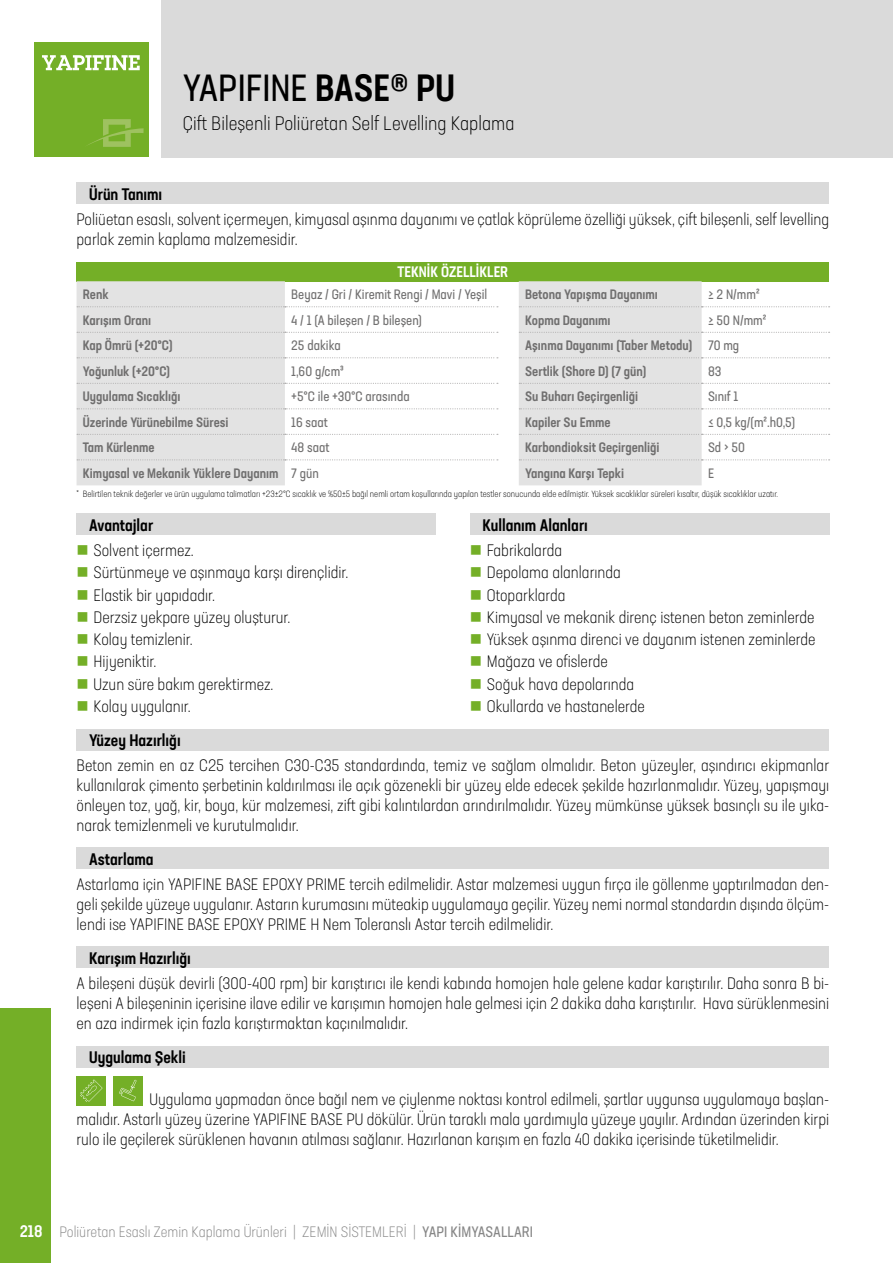
<style>
.page{position:relative;width:893px;height:1263px;background:#fff}
.page>*{position:absolute;margin:0;border:0;box-sizing:border-box;transform-origin:0 0}
.t1{font:condensed 37.5px "Neusa Next Pro";color:#000}
.t2{font:300 condensed 19.5px "Neusa Next Pro";color:#000}
.t3{font:300 condensed 16.5px/22.2px "Neusa Next Pro";color:#000;text-align:justify}
.t4{font:500 condensed 16.5px "Neusa Next Pro";color:#000}
.t5{font:500 condensed 16.5px "Neusa Next Pro";color:#fff}
.t6{font:300 condensed 15px "Neusa Next Pro";color:#878787}
.t7{font:500 condensed 15px "Neusa Next Pro";color:#fff}
.t8{font:500 condensed 13.5px "Neusa Next Pro";color:#706f6f}
.t9{font:condensed 13.5px "Neusa Next Pro";color:#706f6f}
.t10{font:300 condensed 9px "Neusa Next Pro";color:#000}
.s1{font-weight:500}
.s2{font-weight:400}
</style>
<div class="page">
<div style="left:34px;top:43px;width:115px;height:114px;background:#74af27"></div>
<svg style="left:88px;top:119px;width:56px;height:28px"></svg>
<svg style="left:42px;top:55px;width:98px;height:15px"></svg>
<div style="left:162px;top:0;width:731px;height:157px;background:#dadada"></div>
<div style="left:0;top:1008px;width:51px;height:255px;background:#74af27"></div>
<div style="left:77px;top:183px;width:752px;height:21px;background:#dadada"></div>
<div style="left:77px;top:514px;width:359px;height:21px;background:#dadada"></div>
<div style="left:470px;top:514px;width:359px;height:21px;background:#dadada"></div>
<div style="left:77px;top:262px;width:752px;height:19px;background:#74af27"></div>
<svg style="left:77px;top:281px;width:625px;height:204px;fill:#e3e3e3"></svg>
<svg style="left:77px;top:306px;width:421px;height:1px"></svg>
<svg style="left:519px;top:306px;width:311px;height:1px"></svg>
<svg style="left:77px;top:332px;width:421px;height:1px"></svg>
<svg style="left:519px;top:332px;width:311px;height:1px"></svg>
<svg style="left:77px;top:357px;width:421px;height:1px"></svg>
<svg style="left:519px;top:357px;width:311px;height:1px"></svg>
<svg style="left:77px;top:383px;width:421px;height:1px"></svg>
<svg style="left:519px;top:383px;width:311px;height:1px"></svg>
<svg style="left:77px;top:408px;width:421px;height:1px"></svg>
<svg style="left:519px;top:408px;width:311px;height:1px"></svg>
<svg style="left:77px;top:434px;width:421px;height:1px"></svg>
<svg style="left:519px;top:434px;width:311px;height:1px"></svg>
<svg style="left:77px;top:459px;width:421px;height:1px"></svg>
<svg style="left:519px;top:459px;width:311px;height:1px"></svg>
<div style="left:77px;top:729px;width:752px;height:21px;background:#dadada"></div>
<div style="left:77px;top:947px;width:752px;height:21px;background:#dadada"></div>
<div style="left:77px;top:848px;width:752px;height:21px;background:#dadada"></div>
<div style="left:77px;top:1046px;width:752px;height:21px;background:#dadada"></div>
<div style="left:77px;top:1076px;width:29px;height:29px;background:#74af27"></div>
<svg style="left:80px;top:1079px;width:22px;height:22px"></svg>
<div style="left:113px;top:1076px;width:30px;height:29px;background:#74af27"></div>
<svg style="left:119px;top:1080px;width:17px;height:21px"></svg>
<p class="t4" style="left:89px;top:184px;width:75px">Ürün Tanımı</p>
<h1 class="t1" style="left:183px;top:65px;width:274px">YAPIFINE <span class="s1">BASE® PU</span></h1>
<p class="t2" style="left:183px;top:111px;width:333px">Çift Bileşenli Poliüretan Self Levelling Kaplama</p>
<p class="t3" style="left:77px;top:209px;width:754px;line-height:19.8px">Poliüetan esaslı, solvent içermeyen, kimyasal aşınma dayanımı ve çatlak köprüleme özelliği yüksek, çift bileşenli, self levelling parlak zemin kaplama malzemesidir.</p>
<p class="t7" style="left:397px;top:263px;width:112px">TEKNİK ÖZELLİKLER</p>
<p class="t8" style="left:83px;top:286px;width:27px">Renk</p>
<p class="t9" style="left:291px;top:286px;width:198px">Beyaz / Gri / Kiremit Rengi / Mavi / Yeşil</p>
<p class="t8" style="left:525px;top:286px;width:134px">Betona Yapışma Dayanımı</p>
<p class="t9" style="left:708px;top:286px;width:53px">≥ 2 N/mm²</p>
<p class="t8" style="left:83px;top:311px;width:70px">Karışım Oranı</p>
<p class="t9" style="left:291px;top:312px;width:132px">4 / 1 (A bileşen / B bileşen)</p>
<p class="t8" style="left:525px;top:311px;width:87px">Kopma Dayanımı</p>
<p class="t9" style="left:708px;top:312px;width:60px">≥ 50 N/mm²</p>
<p class="t8" style="left:83px;top:337px;width:91px">Kap Ömrü (+20°C)</p>
<p class="t9" style="left:291px;top:337px;width:51px">25 dakika</p>
<p class="t8" style="left:525px;top:337px;width:216px">Aşınma Dayanımı (Taber Metodu) <span class="s2">70 mg</span></p>
<p class="t8" style="left:83px;top:362px;width:89px">Yoğunluk (+20°C)</p>
<p class="t9" style="left:291px;top:363px;width:54px">1,60 g/cm³</p>
<p class="t8" style="left:525px;top:362px;width:123px">Sertlik (Shore D) (7 gün)</p>
<p class="t9" style="left:708px;top:363px;width:15px">83</p>
<p class="t8" style="left:83px;top:388px;width:99px">Uygulama Sıcaklığı</p>
<p class="t9" style="left:291px;top:388px;width:120px">+5°C ile +30°C arasında</p>
<p class="t8" style="left:525px;top:388px;width:114px">Su Buharı Geçirgenliği</p>
<p class="t9" style="left:708px;top:388px;width:32px">Sınıf 1</p>
<p class="t8" style="left:83px;top:414px;width:147px">Üzerinde Yürünebilme Süresi</p>
<p class="t9" style="left:291px;top:414px;width:38px">16 saat</p>
<p class="t8" style="left:525px;top:414px;width:87px">Kapiler Su Emme</p>
<p class="t9" style="left:708px;top:414px;width:89px">≤ 0,5 kg/(m².h0,5)</p>
<p class="t8" style="left:83px;top:439px;width:73px">Tam Kürlenme</p>
<p class="t9" style="left:291px;top:439px;width:40px">48 saat</p>
<p class="t8" style="left:525px;top:439px;width:136px">Karbondioksit Geçirgenliği</p>
<p class="t9" style="left:708px;top:439px;width:39px">Sd &gt; 50</p>
<p class="t8" style="left:83px;top:465px;width:237px">Kimyasal ve Mekanik Yüklere Dayanım <span class="s2">7 gün</span></p>
<p class="t8" style="left:525px;top:465px;width:100px">Yangına Karşı Tepki</p>
<p class="t9" style="left:708px;top:465px;width:8px">E</p>
<p class="t10" style="left:77px;top:488px;width:703px">* Belirtilen teknik değerler ve ürün uygulama talimatları +23±2°C sıcaklık ve %50±5 bağıl nemli ortam koşullarında yapılan testler sonucunda elde edilmiştir. Yüksek sıcaklıklar süreleri kısaltır, düşük sıcaklıklar uzatır.</p>
<p class="t4" style="left:89px;top:514px;width:66px">Avantajlar</p>
<p class="t3" style="left:94px;top:539px;width:256px;text-align:left">Solvent içermez.<br>Sürtünmeye ve aşınmaya karşı dirençlidir.<br>Elastik bir yapıdadır.<br>Derzsiz yekpare yüzey oluşturur.<br>Kolay temizlenir.<br>Hijyeniktir.<br>Uzun süre bakım gerektirmez.<br>Kolay uygulanır.</p>
<p class="t4" style="left:483px;top:514px;width:107px">Kullanım Alanları</p>
<p class="t3" style="left:487px;top:539px;width:330px;text-align:left">Fabrikalarda<br>Depolama alanlarında<br>Otoparklarda<br>Kimyasal ve mekanik direnç istenen beton zeminlerde<br>Yüksek aşınma direnci ve dayanım istenen zeminlerde<br>Mağaza ve ofislerde<br>Soğuk hava depolarında<br>Okullarda ve hastanelerde</p>
<p class="t4" style="left:89px;top:730px;width:93px">Yüzey Hazırlığı</p>
<p class="t3" style="left:77px;top:755px;width:754px;line-height:19.8px">Beton zemin en az C25 tercihen C30-C35 standardında, temiz ve sağlam olmalıdır. Beton yüzeyler, aşındırıcı ekipmanlar kullanılarak çimento şerbetinin kaldırılması ile açık gözenekli bir yüzey elde edecek şekilde hazırlanmalıdır. Yüzey, yapışmayı önleyen toz, yağ, kir, boya, kür malzemesi, zift gibi kalıntılardan arındırılmalıdır. Yüzey mümkünse yüksek basınçlı su ile yıka&shy;narak temizlenmeli ve kurutulmalıdır.</p>
<p class="t4" style="left:89px;top:848px;width:66px">Astarlama</p>
<p class="t3" style="left:77px;top:874px;width:754px;line-height:19.8px">Astarlama için YAPIFINE BASE EPOXY PRIME tercih edilmelidir. Astar malzemesi uygun fırça ile göllenme yaptırılmadan den&shy;geli şekilde yüzeye uygulanır. Astarın kurumasını müteakip uygulamaya geçilir. Yüzey nemi normal standardın dışında ölçüm&shy;lendi ise YAPIFINE BASE EPOXY PRIME H Nem Toleranslı Astar tercih edilmelidir.</p>
<p class="t4" style="left:89px;top:948px;width:103px">Karışım Hazırlığı</p>
<p class="t3" style="left:77px;top:973px;width:754px;line-height:19.8px">A bileşeni düşük devirli (300-400 rpm) bir karıştırıcı ile kendi kabında homojen hale gelene kadar karıştırılır. Daha sonra B bi&shy;leşeni A bileşeninin içerisine ilave edilir ve karışımın homojen hale gelmesi için 2 dakika daha karıştırılır. Hava sürüklenmesini en aza indirmek için fazla karıştırmaktan kaçınılmalıdır.</p>
<p class="t4" style="left:89px;top:1047px;width:98px">Uygulama Şekli</p>
<p class="t3" style="left:77px;top:1090px;width:754px;line-height:19.8px;text-indent:73px">Uygulama yapmadan önce bağıl nem ve çiylenme noktası kontrol edilmeli, şartlar uygunsa uygulamaya başlan&shy;malıdır. Astarlı yüzey üzerine YAPIFINE BASE PU dökülür. Ürün taraklı mala yardımıyla yüzeye yayılır. Ardından üzerinden kirpi rulo ile geçilerek sürüklenen havanın atılması sağlanır. Hazırlanan karışım en fazla 40 dakika içerisinde tüketilmelidir.</p>
<p class="t5" style="left:20px;top:1221px;width:24px">218</p>
<p class="t6" style="left:60px;top:1223px;width:475px">Poliüretan Esaslı Zemin Kaplama Ürünleri | ZEMİN SİSTEMLERİ | <span class="s2">YAPI KİMYASALLARI</span></p>
</div>
